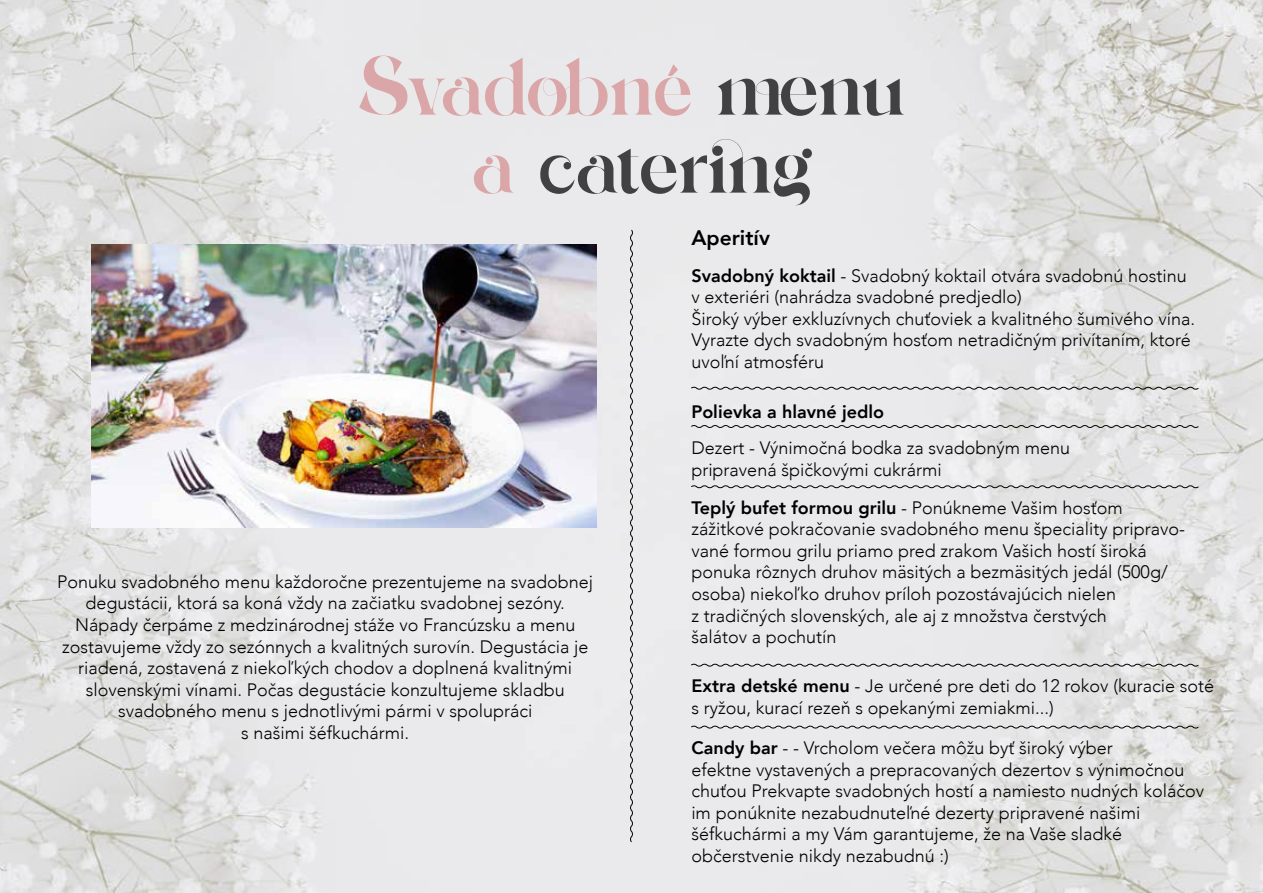
<style>
.page{position:relative;width:1263px;height:893px;background:#fff}
.page>*{position:absolute;margin:0;border:0;box-sizing:border-box;transform-origin:0 0}
.t1{font:72px/78px "Balgor";letter-spacing:-.02em;color:#414042;text-align:center}
.t2{font:800 21px "Avenir";color:#000}
.t3{font:300 18px/21.6px "Avenir";color:#000}
.t4{font:800 18px "Avenir";color:#000}
.s1{color:#daa6a7}
.s2{font-weight:800}
</style>
<div class="page">
<img style="left:0;top:0;width:1263px;height:893px">
<svg style="left:629px;top:229px;width:5px;height:614px;background:#b7b7b9"></svg>
<svg style="left:690px;top:386px;width:509px;height:4px;background:#a7a7a8"></svg>
<svg style="left:690px;top:424px;width:509px;height:5px;background:#b4b4b5"></svg>
<svg style="left:690px;top:484px;width:509px;height:5px;background:#b4b4b6"></svg>
<svg style="left:690px;top:663px;width:509px;height:4px;background:#a8a8a9"></svg>
<svg style="left:690px;top:725px;width:509px;height:4px;background:#a7a7a9"></svg>
<img style="left:91px;top:244px;width:505px;height:283px">
<h1 class="t1" style="left:355px;top:47px;width:551px"><span class="s1">Svadobné</span> menu <span class="s1">a</span> catering</h1>
<p class="t2" style="left:691px;top:221px;width:80px">Aperitív</p>
<p class="t3" style="left:691px;top:265px;width:505px"><span class="s2">Svadobný koktail</span> - Svadobný koktail otvára svadobnú hostinu v exteriéri (nahrádza svadobné predjedlo)<br>Široký výber exkluzívnych chuťoviek a kvalitného šumivého vína.<br>Vyrazte dych svadobným hosťom netradičným privítaním, ktoré uvoľní atmosféru</p>
<p class="t3" style="left:57px;top:571px;width:538px;text-align:center">Ponuku svadobného menu každoročne prezentujeme na svadobnej degustácii, ktorá sa koná vždy na začiatku svadobnej sezóny.<br>Nápady čerpáme z medzinárodnej stáže vo Francúzsku a menu zostavujeme vždy zo sezónnych a kvalitných surovín. Degustácia je riadená, zostavená z niekoľkých chodov a doplnená kvalitnými slovenskými vínami. Počas degustácie konzultujeme skladbu svadobného menu s jednotlivými pármi v spolupráci<br>s našimi šéfkuchármi.</p>
<p class="t4" style="left:691px;top:397px;width:194px">Polievka a hlavné jedlo</p>
<p class="t3" style="left:691px;top:437px;width:380px">Dezert - Výnimočná bodka za svadobným menu pripravená špičkovými cukrármi</p>
<p class="t3" style="left:691px;top:497px;width:495px"><span class="s2">Teplý bufet formou grilu</span> - Ponúkneme Vašim hosťom zážitkové pokračovanie svadobného menu špeciality pripravo&shy;vané formou grilu priamo pred zrakom Vašich hostí široká ponuka rôznych druhov mäsitých a bezmäsitých jedál (500g/ osoba) niekoľko druhov príloh pozostávajúcich nielen<br>z tradičných slovenských, ale aj z množstva čerstvých<br>šalátov a pochutín</p>
<p class="t3" style="left:691px;top:675px;width:524px"><span class="s2">Extra detské menu</span> - Je určené pre deti do 12 rokov (kuracie soté s ryžou, kurací rezeň s opekanými zemiakmi...)</p>
<p class="t3" style="left:691px;top:737px;width:514px"><span class="s2">Candy bar</span> - - Vrcholom večera môžu byť široký výber<br>efektne vystavených a prepracovaných dezertov s výnimočnou chuťou Prekvapte svadobných hostí a namiesto nudných koláčov im ponúknite nezabudnuteľné dezerty pripravené našimi šéfkuchármi a my Vám garantujeme, že na Vaše sladké občerstvenie nikdy nezabudnú :)</p>
</div>
